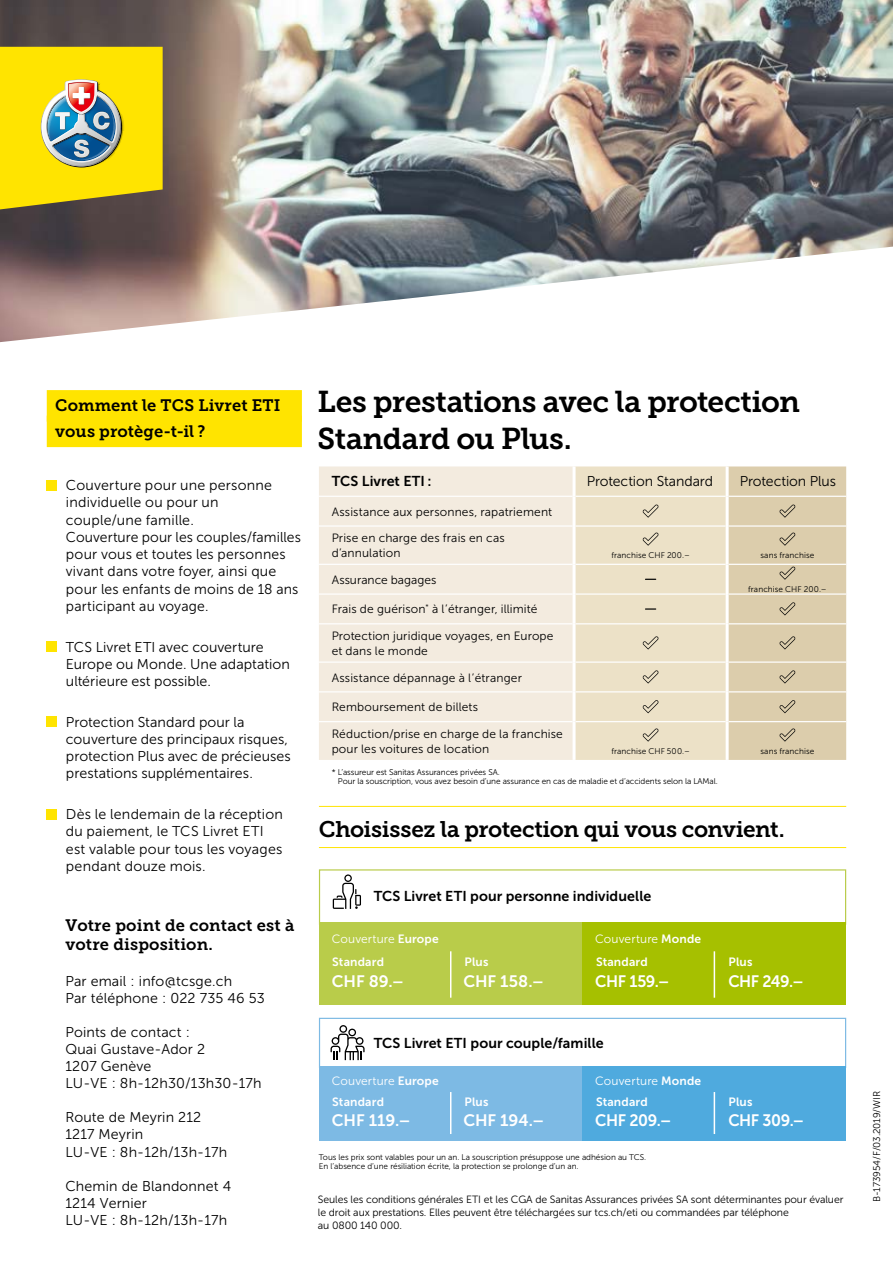
<style>
.page{position:relative;width:893px;height:1263px;background:#fff}
.page>*{position:absolute;margin:0;border:0;box-sizing:border-box;transform-origin:0 0}
.t1{font:30px/37.5px "Museo Slab 700";letter-spacing:-.02em;color:#000}
.t2{font:22.5px "Museo Slab 700";letter-spacing:-.02em;color:#000}
.t3{font:16.5px/25.5px "Museo Slab 700";letter-spacing:.01em;color:#000}
.t4{font:16.5px "Museo Sans 700";letter-spacing:-.01em;color:#fff;scale:.96 1}
.t5{font:16.5px "Museo Sans 700";letter-spacing:-.01em;color:#fff}
.t6{font:14.25px/17.2px "Museo Sans 300";letter-spacing:.01em;color:#000}
.t7{font:14.25px "Museo Sans 700";letter-spacing:.005em;color:#000}
.t8{font:14.25px "Museo Sans 300";letter-spacing:-.01em;color:#000}
.t9{font:12px/15px "Museo Sans 300";letter-spacing:.01em;color:#000}
.t10{font:12px "Museo Sans 300";letter-spacing:.01em;color:#fff}
.t11{font:12px "Museo Sans 700";letter-spacing:.01em;color:#fff}
.t12{font:10.5px/12.8px "Museo Sans 300";letter-spacing:-.01em;color:#000}
.t13{font:9.75px "Museo Sans 300";letter-spacing:-.01em;color:#000}
.t14{font:8.25px/9.8px "Museo Sans 300";letter-spacing:-.005em;color:#000}
.s1{font-family:"Museo Sans 700"}
</style>
<div class="page">
<img style="left:0;top:0;width:893px;height:342px">
<svg style="left:1px;top:47px;width:162px;height:162px"></svg>
<hr style="left:0;top:47px;width:1px;height:162px;background:#ffe400">
<div style="left:319px;top:466px;width:254px;height:294px;background:#f3ebdf"></div>
<hr style="left:319px;top:496px;width:254px;height:1px;background:#fff">
<hr style="left:319px;top:525px;width:254px;height:2px;background:#fff">
<hr style="left:319px;top:564px;width:254px;height:1px;background:#fff">
<hr style="left:319px;top:593px;width:254px;height:2px;background:#fff">
<hr style="left:319px;top:623px;width:254px;height:1px;background:#fff">
<hr style="left:319px;top:661px;width:254px;height:2px;background:#fff">
<hr style="left:319px;top:691px;width:254px;height:1px;background:#fff">
<hr style="left:319px;top:721px;width:254px;height:1px;background:#fff">
<svg style="left:574px;top:466px;width:272px;height:294px"></svg>
<div style="left:47px;top:390px;width:255px;height:32px;background:#ffe400"></div>
<div style="left:47px;top:416px;width:255px;height:31px;background:#ffe400"></div>
<hr style="left:319px;top:806px;width:527px;height:1px;background:#ffe400">
<hr style="left:319px;top:847px;width:527px;height:1px;background:#ffe400">
<div style="left:319px;top:923px;width:264px;height:82px;background:#b9cc4a"></div>
<div style="left:583px;top:923px;width:263px;height:82px;background:#a6c000"></div>
<svg style="left:333px;top:874px;width:28px;height:35px"></svg>
<hr style="left:450px;top:951px;width:1px;height:47px;background:#fff">
<hr style="left:714px;top:951px;width:1px;height:47px;background:#fff">
<div style="left:319px;top:1018px;width:527px;height:50px;border:1px solid #7dbae4"></div>
<div style="left:319px;top:1066px;width:264px;height:75px;background:#7dbae4"></div>
<div style="left:583px;top:1066px;width:263px;height:75px;background:#4faade"></div>
<hr style="left:450px;top:1092px;width:1px;height:42px;background:#fff">
<hr style="left:714px;top:1092px;width:1px;height:42px;background:#fff">
<svg style="left:331px;top:1025px;width:34px;height:35px"></svg>
<div style="left:47px;top:480px;width:10px;height:10px;background:#ffe400"></div>
<div style="left:47px;top:641px;width:10px;height:10px;background:#ffe400"></div>
<div style="left:47px;top:717px;width:10px;height:10px;background:#ffe400"></div>
<div style="left:47px;top:809px;width:10px;height:10px;background:#ffe400"></div>
<p class="t3" style="left:55px;top:393px;width:227px">Comment le TCS Livret ETI vous protège-t-il ?</p>
<h1 class="t1" style="left:318px;top:383px;width:484px">Les prestations avec la protection<br>Standard ou Plus.</h1>
<p class="t6" style="left:66px;top:477px;width:236px">Couverture pour une personne individuelle ou pour un<br>couple/une famille.<br>Couverture pour les couples/familles pour vous et toutes les personnes vivant dans votre foyer, ainsi que pour les enfants de moins de 18 ans participant au voyage.</p>
<p class="t6" style="left:66px;top:638px;width:226px">TCS Livret ETI avec couverture<br>Europe ou Monde. Une adaptation ultérieure est possible.</p>
<p class="t6" style="left:66px;top:713px;width:226px">Protection Standard pour la couverture des principaux risques, protection Plus avec de précieuses prestations supplémentaires.</p>
<p class="t6" style="left:66px;top:806px;width:218px">Dès le lendemain de la réception du paiement, le TCS Livret ETI est valable pour tous les voyages pendant douze mois.</p>
<p class="t3" style="left:65px;top:915px;width:231px;line-height:19.8px">Votre point de contact est à votre disposition.</p>
<p class="t6" style="left:65px;top:972px;width:201px">Par email : info@tcsge.ch<br>Par téléphone : 022 735 46 53</p>
<p class="t6" style="left:65px;top:1023px;width:198px">Points de contact :<br>Quai Gustave-Ador 2<br>1207 Genève<br>LU-VE : 8h-12h30/13h30-17h</p>
<p class="t6" style="left:65px;top:1109px;width:163px">Route de Meyrin 212<br>1217 Meyrin<br>LU-VE : 8h-12h/13h-17h</p>
<p class="t6" style="left:65px;top:1177px;width:167px">Chemin de Blandonnet 4<br>1214 Vernier<br>LU-VE : 8h-12h/13h-17h</p>
<p class="t7" style="left:332px;top:474px;width:101px">TCS Livret ETI :</p>
<p class="t6" style="left:587px;top:473px;width:128px">Protection Standard</p>
<p class="t8" style="left:740px;top:474px;width:98px">Protection Plus</p>
<p class="t9" style="left:332px;top:504px;width:222px">Assistance aux personnes, rapatriement</p>
<p class="t9" style="left:332px;top:531px;width:175px">Prise en charge des frais en cas d’annulation</p>
<p class="t14" style="left:611px;top:550px;width:80px">franchise CHF 200.–</p>
<p class="t14" style="left:760px;top:550px;width:55px">sans franchise</p>
<p class="t9" style="left:332px;top:572px;width:106px">Assurance bagages</p>
<p class="t9" style="left:332px;top:602px;width:207px">Frais de guérison<sup>*</sup> à l’étranger, illimité</p>
<p class="t9" style="left:332px;top:628px;width:223px">Protection juridique voyages, en Europe et dans le monde</p>
<p class="t9" style="left:332px;top:670px;width:192px">Assistance dépannage à l’étranger</p>
<p class="t9" style="left:332px;top:700px;width:148px">Remboursement de billets</p>
<p class="t9" style="left:332px;top:726px;width:233px">Réduction/prise en charge de la franchise pour les voitures de location</p>
<p class="t14" style="left:748px;top:584px;width:80px">franchise CHF 200.–</p>
<p class="t14" style="left:611px;top:746px;width:80px">franchise CHF 500.–</p>
<p class="t14" style="left:760px;top:746px;width:55px">sans franchise</p>
<p class="t14" style="left:338px;top:767px;width:381px;text-indent:-6px">* L’assureur est Sanitas Assurances privées SA.<br>Pour la souscription, vous avez besoin d’une assurance en cas de maladie et d’accidents selon la LAMal.</p>
<h2 class="t2" style="left:319px;top:816px;width:467px">Choisissez la protection qui vous convient.</h2>
<p class="t7" style="left:374px;top:889px;width:279px">TCS Livret ETI pour personne individuelle</p>
<p class="t10" style="left:332px;top:932px;width:109px">Couverture <span class="s1">Europe</span></p>
<p class="t10" style="left:595px;top:932px;width:108px">Couverture <span class="s1">Monde</span></p>
<p class="t11" style="left:332px;top:955px;width:53px">Standard</p>
<p class="t5" style="left:332px;top:972px;width:73px">CHF 89.–</p>
<p class="t11" style="left:596px;top:955px;width:53px">Standard</p>
<p class="t11" style="left:729px;top:955px;width:25px">Plus</p>
<p class="t11" style="left:465px;top:955px;width:25px">Plus</p>
<p class="t5" style="left:463px;top:972px;width:82px">CHF 158.–</p>
<p class="t4" style="left:595px;top:972px;width:79px">CHF 159.–</p>
<p class="t4" style="left:728px;top:972px;width:80px">CHF 249.–</p>
<p class="t7" style="left:374px;top:1035px;width:231px">TCS Livret ETI pour couple/famille</p>
<p class="t10" style="left:332px;top:1074px;width:109px">Couverture <span class="s1">Europe</span></p>
<p class="t10" style="left:595px;top:1074px;width:108px">Couverture <span class="s1">Monde</span></p>
<p class="t11" style="left:332px;top:1095px;width:53px">Standard</p>
<p class="t5" style="left:332px;top:1111px;width:80px">CHF 119.–</p>
<p class="t11" style="left:596px;top:1095px;width:53px">Standard</p>
<p class="t11" style="left:729px;top:1095px;width:25px">Plus</p>
<p class="t11" style="left:465px;top:1095px;width:25px">Plus</p>
<p class="t5" style="left:463px;top:1111px;width:82px">CHF 194.–</p>
<p class="t4" style="left:595px;top:1111px;width:81px">CHF 209.–</p>
<p class="t4" style="left:728px;top:1111px;width:81px">CHF 309.–</p>
<p class="t14" style="left:319px;top:1152px;width:329px;line-height:9px">Tous les prix sont valables pour un an. La souscription présuppose une adhésion au TCS.<br>En l’absence d’une résiliation écrite, la protection se prolonge d’un an.</p>
<p class="t12" style="left:318px;top:1193px;width:527px">Seules les conditions générales ETI et les CGA de Sanitas Assurances privées SA sont déterminantes pour évaluer le droit aux prestations. Elles peuvent être téléchargées sur tcs.ch/eti ou commandées par téléphone<br>au 0800 140 000.</p>
<p class="t13" style="left:872px;top:1202px;width:112px;rotate:-90deg">B-173954/F/03.2019/WIR</p>
</div>
